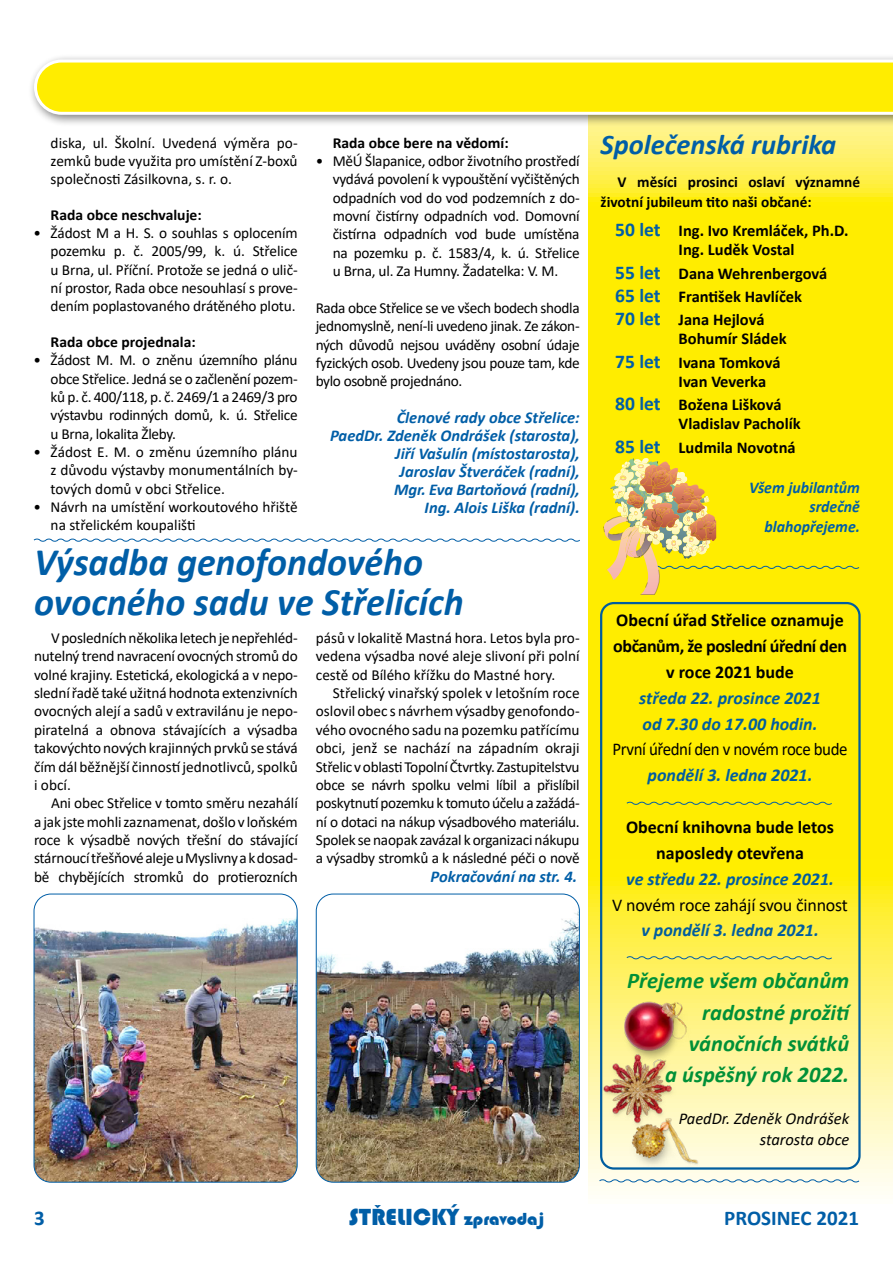
<style>
.page{position:relative;width:893px;height:1263px;background:#fff}
.page>*{position:absolute;margin:0;border:0;box-sizing:border-box;transform-origin:0 0}
.t1{font:italic 700 39px/40.5px "Calibri";color:#005ea7}
.t2{font:italic 700 28.5px "Calibri";color:#005ea7}
.t3{font:24px "Bauhaus 93";color:#005ea7}
.t4{font:italic 700 22.5px/31.2px "Calibri";color:#009037;text-align:right}
.t5{font:700 21px "Calibri";color:#005ea7}
.t6{font:700 18px/25.8px "Calibri";color:#000;text-align:center}
.t7{font:italic 700 18px/25.8px "Calibri";color:#005d9f}
.t8{font:18px "Calibri";letter-spacing:-.025em;color:#000;scale:.94 1}
.t9{font:18px "Calibri";letter-spacing:-.025em;color:#000}
.t10{font:700 16.5px/23.4px "Calibri";color:#000}
.t11{font:italic 700 16.5px/18px "Calibri";color:#005ea7;text-align:right}
.t12{font:italic 700 16.5px/19.8px "Calibri";color:#005ea7;text-align:right;scale:.96 1}
.t13{font:italic 16.5px/20.7px "Calibri";color:#000;text-align:right}
.t14{font:15.3px/18.3px "Calibri";letter-spacing:-.015em;color:#000;text-align:justify}
.t15{font:700 15.3px/19.5px "Calibri";color:#000}
.s1{font-size:19.5px;color:#005ea7}
.s2{font-size:18px}
</style>
<div class="page">
<svg style="left:589px;top:127px;width:304px;height:1068px;background:#feef2d"></svg>
<div style="left:28px;top:53px;width:865px;height:74px;background:#000;opacity:.5"></div>
<svg style="left:34px;top:60px;width:859px;height:55px;background:#feee1c"></svg>
<svg style="left:626px;top:801px;width:207px;height:5px"></svg>
<svg style="left:626px;top:955px;width:207px;height:5px"></svg>
<svg style="left:33px;top:538px;width:547px;height:4px"></svg>
<svg style="left:598px;top:1178px;width:262px;height:5px"></svg>
<svg style="left:604px;top:458px;width:256px;height:137px;background:#f4dd21"></svg>
<div style="left:600px;top:602px;width:261px;height:567px;border:2px solid #005d9f;border-radius:13px"></div>
<img style="left:34px;top:894px;width:263px;height:288px">
<div style="left:34px;top:894px;width:264px;height:288px;border:1px solid #005ea7;border-radius:17px"></div>
<img style="left:606px;top:986px;width:86px;height:83px">
<img style="left:625px;top:1114px;width:77px;height:53px">
<img style="left:596px;top:1049px;width:82px;height:79px">
<img style="left:316px;top:894px;width:263px;height:288px">
<div style="left:316px;top:894px;width:264px;height:288px;border:1px solid #005ea7;border-radius:17px"></div>
<p class="t14" style="left:51px;top:133px;width:249px">diska, ul. Školní. Uvedená výměra po&shy;zemků bude využita pro umístění Z-‑boxů společnosti Zásilkovna, s. r. o.</p>
<p class="t15" style="left:51px;top:205px;width:153px">Rada obce neschvaluje:</p>
<p class="t14" style="left:51px;top:223px;width:249px;text-indent:-17px">• Žádost M a H. S. o souhlas s oplocením pozemku p. č. 2005/99, k. ú. Střelice u Brna, ul. Příční. Protože se jedná o ulič&shy;ní prostor, Rada obce nesouhlasí s prove&shy;dením poplastovaného drátěného plotu.</p>
<p class="t15" style="left:51px;top:332px;width:147px">Rada obce projednala:</p>
<p class="t14" style="left:51px;top:351px;width:249px;text-indent:-17px">• Žádost M. M. o zněnu územního plánu obce Střelice. Jedná se o začlenění pozem&shy;ků p. č. 400/118, p. č. 2469/1 a 2469/3 pro výstavbu rodinných domů, k. ú. Střelice u Brna, lokalita Žleby.</p>
<p class="t14" style="left:51px;top:442px;width:249px;text-indent:-17px">• Žádost E. M. o změnu územního plánu z důvodu výstavby monumentálních by&shy;tových domů v obci Střelice.</p>
<p class="t14" style="left:51px;top:497px;width:248px;text-indent:-17px">• Návrh na umístění workoutového hřiště na střelickém koupališti</p>
<p class="t15" style="left:333px;top:133px;width:178px">Rada obce bere na vědomí:</p>
<p class="t14" style="left:333px;top:151px;width:249px;text-indent:-17px">• MěÚ Šlapanice, odbor životního prostředí vydává povolení k vypouštění vyčištěných odpadních vod do vod podzemních z do&shy;movní čistírny odpadních vod. Domovní čistírna odpadních vod bude umístěna na pozemku p. č. 1583/4, k. ú. Střelice u Brna, ul. Za Humny. Žadatelka: V. M.</p>
<p class="t14" style="left:316px;top:298px;width:266px">Rada obce Střelice se ve všech bodech shodla jednomyslně, není------‑li uvedeno jinak. Ze zákon&shy;ných důvodů nejsou uváděny osobní údaje fyzických osob. Uvedeny jsou pouze tam, kde bylo osobně projednáno.</p>
<p class="t11" style="left:330px;top:408px;width:251px">Členové rady obce Střelice:<br>PaedDr. Zdeněk Ondrášek (starosta),<br>Jiří Vašulín (místostarosta),<br>Jaroslav Štveráček (radní),<br>Mgr. Eva Bartoňová (radní),<br>Ing. Alois Liška (radní).</p>
<h1 class="t1" style="left:34px;top:540px;width:431px">Výsadba genofondového ovocného sadu ve Střelicích</h1>
<p class="t14" style="left:34px;top:628px;width:265px;text-indent:17px">Vposledních několika letech je nepřehléd&shy;nutelný trend navracení ovocných stromů do volné krajiny. Estetická, ekologická a v nepo&shy;slední řadě také užitná hodnota extenzivních ovocných alejí a sadů v extravilánu je nepo&shy;piratelná a obnova stávajících a výsadba takovýchto nových krajinných prvků se stává čím dál běžnější činností jednotlivců, spolků i obcí.</p>
<p class="t14" style="left:34px;top:794px;width:265px;text-indent:17px">Ani obec Střelice v tomto směru nezahálí a jak jste mohli zaznamenat, došlo v loňském roce k výsadbě nových třešní do stávající stárnoucí třešňové aleje uMyslivny akdosad&shy;bě chybějících stromků do protierozních</p>
<p class="t14" style="left:316px;top:628px;width:265px">pásů v lokalitě Mastná hora. Letos byla pro&shy;vedena výsadba nové aleje slivoní při polní cestě od Bílého křížku do Mastné hory.</p>
<p class="t14" style="left:316px;top:683px;width:265px;text-indent:17px">Střelický vinařský spolek v letošním roce oslovil obec s návrhem výsadby genofondo&shy;vého ovocného sadu na pozemku patřícímu obci, jenž se nachází na západním okraji Střelic voblasti Topolní Čtvrtky. Zastupitelstvu obce se návrh spolku velmi líbil a přislíbil poskytnutí pozemku k tomuto účelu a zažádá&shy;ní o dotaci na nákup výsadbového materiálu.<br>Spolek se naopak zavázal korganizaci nákupu a výsadby stromků a k následné péči o nově</p>
<p class="t11" style="left:431px;top:867px;width:148px">Pokračování na str. 4.</p>
<h2 class="t2" style="left:601px;top:125px;width:237px">Společenská rubrika</h2>
<p class="t15" style="left:601px;top:172px;width:261px;text-indent:17px">V měsíci prosinci oslaví významné životní jubileum tito naši občané:</p>
<p class="t10" style="left:615px;top:221px;width:235px;line-height:19px;text-align:center"><span class="s1">50 let</span> Ing. Ivo Kremláček, Ph.D.<br>Ing. Luděk Vostal</p>
<p class="t10" style="left:615px;top:261px;width:214px"><span class="s1">55 let</span> Dana Wehrenbergová<br><span class="s1">65 let</span> František Havlíček<br><span class="s1">70 let</span> Jana Hejlová</p>
<p class="t10" style="left:615px;top:327px;width:173px;text-indent:63px">Bohumír Sládek<br><span class="s1">75 let</span> Ivana Tomková</p>
<p class="t10" style="left:615px;top:369px;width:168px;text-indent:63px">Ivan Veverka<br><span class="s1">80 let</span> Božena Lišková</p>
<p class="t10" style="left:615px;top:412px;width:187px;text-indent:63px">Vladislav Pacholík<br><span class="s1">85 let</span> Ludmila Novotná</p>
<p class="t12" style="left:749px;top:477px;width:117px">Všem jubilantům srdečně blahopřejeme.</p>
<p class="t6" style="left:613px;top:607px;width:235px">Obecní úřad Střelice oznamuje občanům, že poslední úřední den v roce 2021 bude</p>
<p class="t7" style="left:639px;top:684px;width:183px">středa 22. prosince 2021 od 7.30 do 17.00 hodin.</p>
<p class="t8" style="left:612px;top:737px;width:252px">První úřední den v novém roce bude</p>
<p class="t7" style="left:648px;top:762px;width:166px">pondělí 3. ledna 2021.</p>
<p class="t6" style="left:626px;top:814px;width:210px">Obecní knihovna bude letos naposledy otevřena</p>
<p class="t7" style="left:626px;top:865px;width:209px">ve středu 22. prosince 2021.</p>
<p class="t9" style="left:612px;top:892px;width:237px">V novém roce zahájí svou činnost</p>
<p class="t7" style="left:641px;top:917px;width:179px">v pondělí 3. ledna 2021.</p>
<h3 class="t4" style="left:627px;top:965px;width:226px">Přejeme všem občanům radostné prožití vánočních svátků<br>a úspěšný rok 2022.</h3>
<p class="t13" style="left:679px;top:1107px;width:172px">PaedDr. Zdeněk Ondrášek starosta obce</p>
<h3 class="t5" style="left:34px;top:1203px;width:12px">3</h3>
<h3 class="t3" style="left:349px;top:1203px;width:197px">STRˇ ELICKÝ <span class="s2">zpravodaj</span></h3>
<h3 class="t5" style="left:724px;top:1203px;width:136px">PROSINEC 2021</h3>
</div>
